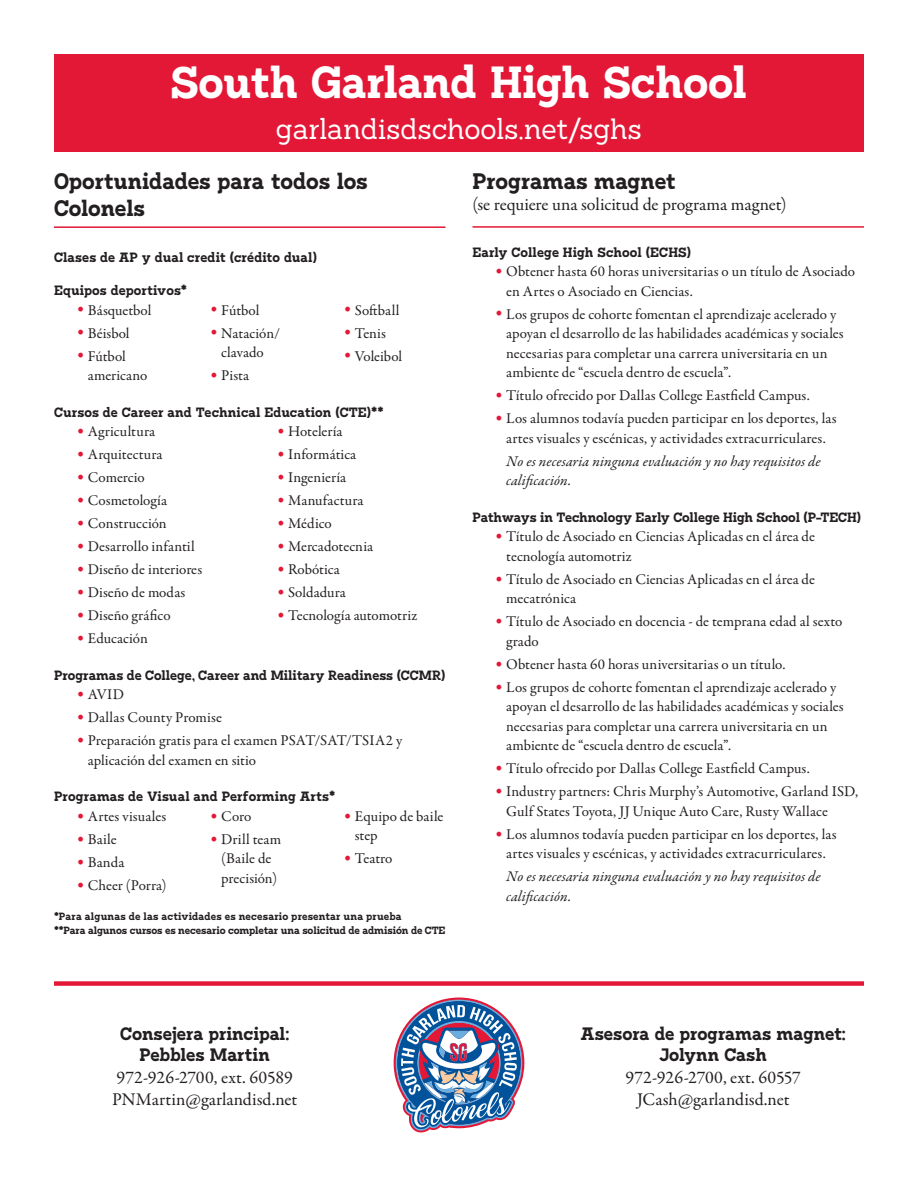
<style>
.page{position:relative;width:918px;height:1188px;background:#fff}
.page>*{position:absolute;margin:0;border:0;box-sizing:border-box;transform-origin:0 0}
.t1{font:700 45px "Arbour";letter-spacing:-.015em;color:#fff}
.t2{font:28.5px "Arbour";letter-spacing:-.015em;color:#fff}
.t3{font:700 22.5px/27px "Arbour";letter-spacing:-.01em;color:#231f20}
.t4{font:18px/21.6px "Garamond Premr Pro";letter-spacing:-.005em;color:#231f20}
.t5{font:700 18px/21.6px "Arbour";letter-spacing:-.01em;color:#231f20;text-align:center}
.t6{font:15px/19.5px "Garamond Premr Pro";letter-spacing:.005em;color:#231f20}
.t7{font:italic 15px/19.5px "Garamond Premr Pro";letter-spacing:.005em;color:#231f20}
.t8{font:700 13.5px "Arbour";color:#231f20}
.t9{font:700 10.5px/13.5px "Arbour";letter-spacing:-.005em;color:#231f20}
.s1{color:#e31837}
</style>
<div class="page">
<svg style="left:394px;top:998px;width:130px;height:134px"></svg>
<div style="left:54px;top:54px;width:810px;height:98px;background:#e31837"></div>
<div style="left:54px;top:981px;width:810px;height:5px;background:#e31837"></div>
<hr style="left:54px;top:226px;width:392px;height:2px;background:#e31837">
<hr style="left:472px;top:226px;width:392px;height:2px;background:#e31837">
<h1 class="t1" style="left:170px;top:53px;width:579px">South Garland High School</h1>
<h2 class="t2" style="left:276px;top:110px;width:368px">garlandisdschools.net/sghs</h2>
<h3 class="t3" style="left:54px;top:167px;width:315px">Oportunidades para todos los<br>Colonels</h3>
<p class="t8" style="left:54px;top:249px;width:265px">Clases de AP y dual credit (crédito dual)</p>
<p class="t8" style="left:54px;top:282px;width:135px">Equipos deportivos*</p>
<p class="t6" style="left:77px;top:301px;width:75px"><span class="s1">•</span> Básquetbol</p>
<p class="t6" style="left:77px;top:324px;width:54px"><span class="s1">•</span> Béisbol</p>
<p class="t6" style="left:88px;top:347px;width:61px;text-indent:-10px"><span class="s1">•</span> Fútbol americano</p>
<p class="t6" style="left:211px;top:301px;width:50px"><span class="s1">•</span> Fútbol</p>
<p class="t6" style="left:211px;top:324px;width:71px;text-align:center"><span class="s1">•</span> Natación/ clavado</p>
<p class="t6" style="left:211px;top:366px;width:40px"><span class="s1">•</span> Pista</p>
<p class="t6" style="left:344px;top:301px;width:56px"><span class="s1">•</span> Softball</p>
<p class="t6" style="left:344px;top:324px;width:43px"><span class="s1">•</span> Tenis</p>
<p class="t6" style="left:344px;top:347px;width:59px"><span class="s1">•</span> Voleibol</p>
<p class="t8" style="left:54px;top:403px;width:331px">Cursos de Career and Technical Education (CTE)**</p>
<p class="t6" style="left:77px;top:422px;width:79px"><span class="s1">•</span> Agricultura</p>
<p class="t6" style="left:77px;top:445px;width:87px"><span class="s1">•</span> Arquitectura</p>
<p class="t6" style="left:77px;top:468px;width:69px"><span class="s1">•</span> Comercio</p>
<p class="t6" style="left:77px;top:491px;width:91px"><span class="s1">•</span> Cosmetología</p>
<p class="t6" style="left:77px;top:514px;width:91px"><span class="s1">•</span> Construcción</p>
<p class="t6" style="left:77px;top:537px;width:119px"><span class="s1">•</span> Desarrollo infantil</p>
<p class="t6" style="left:77px;top:560px;width:126px"><span class="s1">•</span> Diseño de interiores</p>
<p class="t6" style="left:77px;top:583px;width:109px"><span class="s1">•</span> Diseño de modas</p>
<p class="t6" style="left:77px;top:606px;width:95px"><span class="s1">•</span> Diseño gráfico</p>
<p class="t6" style="left:77px;top:629px;width:72px"><span class="s1">•</span> Educación</p>
<p class="t6" style="left:278px;top:422px;width:66px"><span class="s1">•</span> Hotelería</p>
<p class="t6" style="left:278px;top:445px;width:80px"><span class="s1">•</span> Informática</p>
<p class="t6" style="left:278px;top:468px;width:70px"><span class="s1">•</span> Ingeniería</p>
<p class="t6" style="left:278px;top:491px;width:87px"><span class="s1">•</span> Manufactura</p>
<p class="t6" style="left:278px;top:514px;width:56px"><span class="s1">•</span> Médico</p>
<p class="t6" style="left:278px;top:537px;width:97px"><span class="s1">•</span> Mercadotecnia</p>
<p class="t6" style="left:278px;top:560px;width:64px"><span class="s1">•</span> Robótica</p>
<p class="t6" style="left:278px;top:583px;width:70px"><span class="s1">•</span> Soldadura</p>
<p class="t6" style="left:278px;top:606px;width:141px"><span class="s1">•</span> Tecnología automotriz</p>
<p class="t8" style="left:54px;top:666px;width:393px">Programas de College, Career and Military Readiness (CCMR)</p>
<p class="t6" style="left:77px;top:685px;width:48px"><span class="s1">•</span> AVID</p>
<p class="t6" style="left:77px;top:708px;width:146px"><span class="s1">•</span> Dallas County Promise</p>
<p class="t6" style="left:88px;top:731px;width:316px;text-indent:-10px"><span class="s1">•</span> Preparación gratis para el examen PSAT/SAT/TSIA2 y aplicación del examen en sitio</p>
<p class="t8" style="left:54px;top:788px;width:283px">Programas de Visual and Performing Arts*</p>
<p class="t6" style="left:77px;top:807px;width:90px"><span class="s1">•</span> Artes visuales</p>
<p class="t6" style="left:77px;top:830px;width:41px"><span class="s1">•</span> Baile</p>
<p class="t6" style="left:77px;top:853px;width:48px"><span class="s1">•</span> Banda</p>
<p class="t6" style="left:77px;top:876px;width:91px"><span class="s1">•</span> Cheer (Porra)</p>
<p class="t6" style="left:355px;top:807px;width:90px;text-indent:-10px"><span class="s1">•</span> Equipo de baile step</p>
<p class="t6" style="left:344px;top:849px;width:49px"><span class="s1">•</span> Teatro</p>
<p class="t6" style="left:211px;top:807px;width:42px"><span class="s1">•</span> Coro</p>
<p class="t6" style="left:211px;top:830px;width:72px;text-align:center"><span class="s1">•</span> Drill team (Baile de precisión)</p>
<p class="t9" style="left:54px;top:910px;width:393px">*Para algunas de las actividades es necesario presentar una prueba<br>**Para algunos cursos es necesario completar una solicitud de admisión de CTE</p>
<h3 class="t3" style="left:472px;top:167px;width:205px">Programas magnet</h3>
<p class="t4" style="left:472px;top:194px;width:316px">(se requiere una solicitud de programa magnet)</p>
<p class="t8" style="left:472px;top:243px;width:220px">Early College High School (ECHS)</p>
<p class="t6" style="left:506px;top:262px;width:350px;text-indent:-10px"><span class="s1">•</span> Obtener hasta 60 horas universitarias o un título de Asociado en Artes o Asociado en Ciencias.</p>
<p class="t6" style="left:506px;top:305px;width:339px;text-indent:-10px"><span class="s1">•</span> Los grupos de cohorte fomentan el aprendizaje acelerado y apoyan el desarrollo de las habilidades académicas y sociales necesarias para completar una carrera universitaria en un ambiente de “escuela dentro de escuela”.</p>
<p class="t6" style="left:496px;top:386px;width:315px"><span class="s1">•</span> Título ofrecido por Dallas College Eastfield Campus.</p>
<p class="t6" style="left:496px;top:409px;width:342px;text-align:center"><span class="s1">•</span> Los alumnos todavía pueden participar en los deportes, las artes visuales y escénicas, y actividades extracurriculares.</p>
<p class="t7" style="left:506px;top:452px;width:316px">No es necesaria ninguna evaluación y no hay requisitos de calificación.</p>
<p class="t8" style="left:472px;top:508px;width:390px">Pathways in Technology Early College High School (P-TECH)</p>
<p class="t6" style="left:506px;top:527px;width:310px;text-indent:-10px"><span class="s1">•</span> Título de Asociado en Ciencias Aplicadas en el área de tecnología automotriz</p>
<p class="t6" style="left:506px;top:570px;width:310px;text-indent:-10px"><span class="s1">•</span> Título de Asociado en Ciencias Aplicadas en el área de mecatrónica</p>
<p class="t6" style="left:506px;top:612px;width:338px;text-indent:-10px"><span class="s1">•</span> Título de Asociado en docencia - de temprana edad al sexto grado</p>
<p class="t6" style="left:496px;top:655px;width:291px"><span class="s1">•</span> Obtener hasta 60 horas universitarias o un título.</p>
<p class="t6" style="left:506px;top:678px;width:339px;text-indent:-10px"><span class="s1">•</span> Los grupos de cohorte fomentan el aprendizaje acelerado y apoyan el desarrollo de las habilidades académicas y sociales necesarias para completar una carrera universitaria en un ambiente de “escuela dentro de escuela”.</p>
<p class="t6" style="left:496px;top:759px;width:315px"><span class="s1">•</span> Título ofrecido por Dallas College Eastfield Campus.</p>
<p class="t6" style="left:506px;top:782px;width:354px;text-indent:-10px"><span class="s1">•</span> Industry partners: Chris Murphy’s Automotive, Garland ISD,<br>Gulf States Toyota, JJ Unique Auto Care, Rusty Wallace</p>
<p class="t6" style="left:496px;top:825px;width:342px;text-align:center"><span class="s1">•</span> Los alumnos todavía pueden participar en los deportes, las artes visuales y escénicas, y actividades extracurriculares.</p>
<p class="t7" style="left:506px;top:868px;width:316px">No es necesaria ninguna evaluación y no hay requisitos de calificación.</p>
<p class="t5" style="left:120px;top:1023px;width:171px">Consejera principal:<br>Pebbles Martin</p>
<p class="t4" style="left:112px;top:1067px;width:186px">972-926-2700, ext. 60589<br>PNMartin@garlandisd.net</p>
<p class="t5" style="left:581px;top:1023px;width:267px">Asesora de programas magnet:<br>Jolynn Cash</p>
<p class="t4" style="left:626px;top:1067px;width:177px;text-align:center">972-926-2700, ext. 60557<br>JCash@garlandisd.net</p>
</div>
